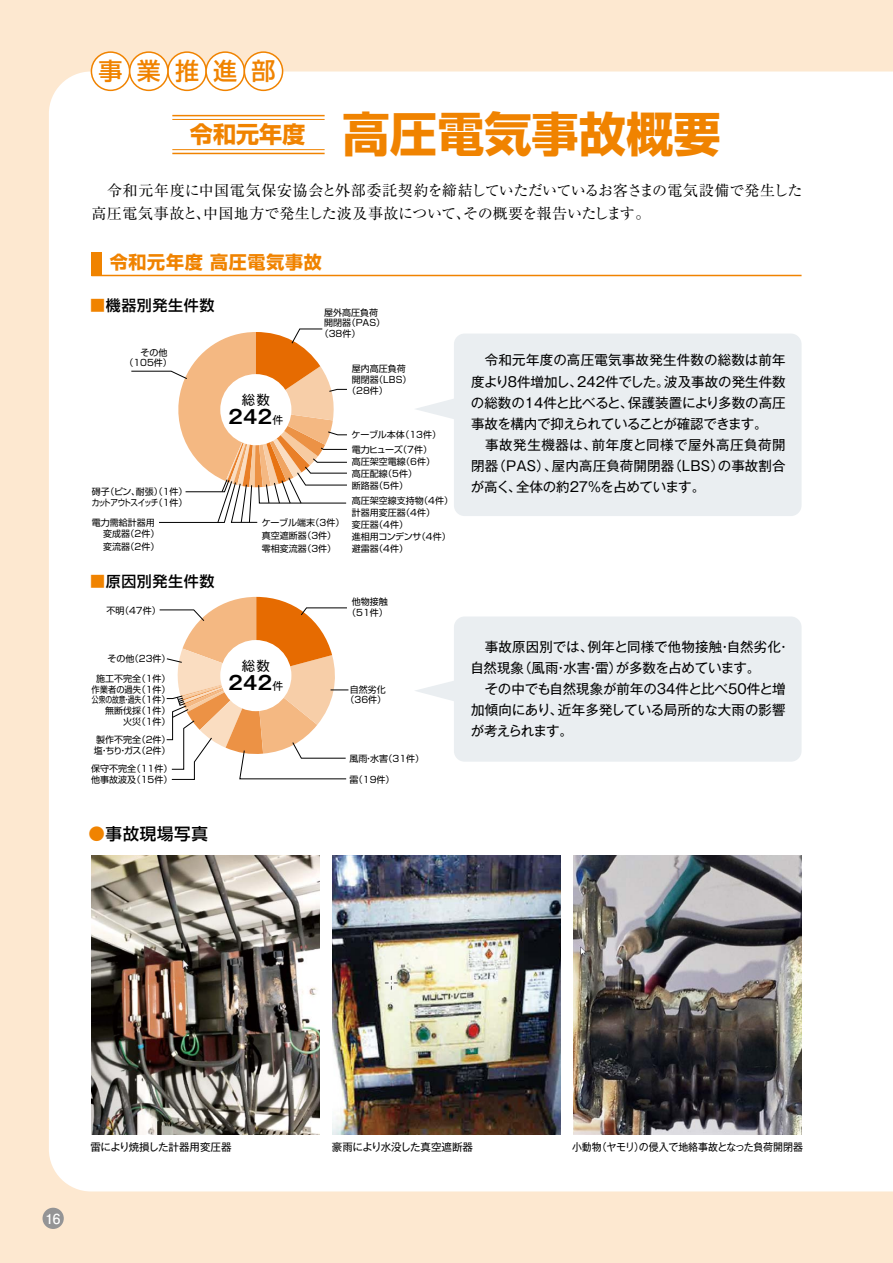
<style>
.page{position:relative;width:893px;height:1263px;background:#fde8d0}
.page>*{position:absolute;margin:0;border:0;box-sizing:border-box;transform-origin:0 0}
.t1{font:700 47.25px "Shin Go Pr 5";color:#f08300}
.t2{font:500 24px "Shin Go Pro";color:#f08300}
.t3{font:700 18.9px "Gothic MB101 Pr 5 De";letter-spacing:.02em;color:#000}
.t4{font:700 18px "Shin Go Pr 5";letter-spacing:.04em;color:#f08300}
.t5{font:500 16.5px "Shin Go Pr 5";letter-spacing:.04em;color:#000}
.t6{font:15px/22.5px "Ryumin Pr 5";color:#000}
.t7{font:500 15px "Shin Go Pr 5";letter-spacing:.04em;color:#000}
.t8{font:700 13.8px "Futo Go B101 Pr 5";color:#fff}
.t9{font:13.5px/21px "Gothic MB101 Pr 5";color:#000}
.t10{font:10.5px "Gothic MB101 Pr 5";letter-spacing:-.01em;color:#000}
.t11{font:10.5px "Gothic MB101 Pr 5";letter-spacing:-.01em;color:#000;scale:.94 1}
.t12{font:9px/10.8px "Shin Go Pr 5";color:#000}
.t13{font:9px/10.8px "Shin Go Pr 5";color:#000;text-align:right;scale:.92 1}
.t14{font:9px/10.8px "Shin Go Pr 5";letter-spacing:-.065em;color:#000}
.t15{font:9px "Shin Go Pr 5";letter-spacing:-.04em;color:#000}
.s1{color:#f08300}
.s2{font-family:"Gothic MB101 Pr 5";font-weight:400;font-size:10.8px}
</style>
<div class="page">
<div style="left:49px;top:72px;width:844px;height:1119px;background:#fff"></div>
<div style="left:168px;top:52px;width:38px;height:38px;background:#fff;border-radius:50%"></div>
<div style="left:167px;top:51px;width:40px;height:40px;border:2px solid #f08300;border-radius:50%"></div>
<div style="left:206px;top:52px;width:38px;height:38px;background:#fff;border-radius:50%"></div>
<div style="left:205px;top:51px;width:40px;height:40px;border:2px solid #f08300;border-radius:50%"></div>
<div style="left:91px;top:52px;width:39px;height:38px;background:#fff;border-radius:50%"></div>
<div style="left:91px;top:51px;width:39px;height:40px;border:2px solid #f08300;border-radius:50%"></div>
<div style="left:130px;top:52px;width:38px;height:38px;background:#fff;border-radius:50%"></div>
<div style="left:129px;top:51px;width:40px;height:40px;border:2px solid #f08300;border-radius:50%"></div>
<div style="left:244px;top:52px;width:39px;height:38px;background:#fff;border-radius:50%"></div>
<div style="left:244px;top:51px;width:39px;height:40px;border:2px solid #f08300;border-radius:50%"></div>
<div style="left:454px;top:334px;width:347px;height:182px;background:#eaeef1;border-radius:11px"></div>
<svg style="left:414px;top:396px;width:40px;height:26px"></svg>
<div style="left:454px;top:616px;width:347px;height:146px;background:#eaeef1;border-radius:11px"></div>
<svg style="left:414px;top:678px;width:40px;height:26px"></svg>
<hr style="left:172px;top:119px;width:153px;height:1px;background:#f08300">
<hr style="left:172px;top:115px;width:153px;height:1px;background:#f08300">
<hr style="left:172px;top:149px;width:153px;height:1px;background:#f08300">
<hr style="left:172px;top:153px;width:153px;height:1px;background:#f08300">
<hr style="left:91px;top:275px;width:710px;height:1px;background:#f08300">
<div style="left:91px;top:252px;width:10px;height:23px;background:#f08300"></div>
<img style="left:91px;top:855px;width:229px;height:280px">
<img style="left:332px;top:855px;width:229px;height:280px">
<img style="left:573px;top:855px;width:228px;height:280px">
<svg style="left:131px;top:328px;width:216px;height:195px"></svg>
<svg style="left:159px;top:597px;width:189px;height:183px"></svg>
<div style="left:43px;top:1208px;width:21px;height:21px;background:#949495;border-radius:50%"></div>
<h2 class="t2" style="left:99px;top:51px;width:178px">事 業 推 進 部</h2>
<h1 class="t1" style="left:190px;top:97px;width:532px"><sup>令和元年度</sup> 高圧電気事故概要</h1>
<h3 class="t6" style="left:91px;top:178px;width:712px">　令和元年度に中国電気保安協会と外部委託契約を締結していただいているお客さまの電気設備で発生した高圧電気事故と、中国地方で発生した波及事故について、その概要を報告いたします。</h3>
<h3 class="t4" style="left:110px;top:248px;width:213px">令和元年度 高圧電気事故</h3>
<h3 class="t7" style="left:90px;top:293px;width:126px"><span class="s1">■</span>機器別発生件数</h3>
<p class="t12" style="left:324px;top:306px;width:55px">屋外高圧負荷</p>
<p class="t12" style="left:324px;top:317px;width:62px">開閉器（PAS）</p>
<p class="t12" style="left:320px;top:328px;width:42px">（38件）</p>
<p class="t12" style="left:352px;top:362px;width:55px">屋内高圧負荷</p>
<p class="t12" style="left:352px;top:373px;width:61px">開閉器（LBS）</p>
<p class="t12" style="left:347px;top:384px;width:42px">（28件）</p>
<p class="t12" style="left:124px;top:346px;width:49px;text-indent:16px">その他（105件）</p>
<h3 class="t9" style="left:242px;top:388px;width:30px">総数</h3>
<h3 class="t3" style="left:228px;top:401px;width:56px">242<span class="s2">件</span></h3>
<p class="t14" style="left:92px;top:486px;width:97px">碍子（ピン、耐張）（1件）カットアウトスイッチ（1件）</p>
<p class="t12" style="left:103px;top:516px;width:58px;text-indent:-11px">電力需給計器用変成器（2件）</p>
<p class="t12" style="left:103px;top:540px;width:58px">変流器（2件）</p>
<h3 class="t7" style="left:90px;top:569px;width:126px"><span class="s1">■</span>原因別発生件数</h3>
<p class="t12" style="left:262px;top:515px;width:84px;line-height:12.8px">ケーブル端末（3件）真空遮断器（3件）零相変流器（3件）</p>
<p class="t12" style="left:351px;top:428px;width:91px">ケーブル本体（13件）</p>
<p class="t12" style="left:352px;top:455px;width:85px;line-height:11.7px">高圧架空電線（6件）高圧配線（5件）<br>断路器（5件）</p>
<p class="t12" style="left:352px;top:494px;width:103px;line-height:12px">高圧架空線支持物（4件）計器用変圧器（4件）<br>変圧器（4件）<br>進相用コンデンサ（4件）避雷器（4件）</p>
<p class="t15" style="left:352px;top:442px;width:82px">電力ヒューズ（7件）</p>
<p class="t12" style="left:352px;top:595px;width:37px">他物接触</p>
<p class="t12" style="left:107px;top:604px;width:56px">不明（47件）</p>
<p class="t12" style="left:347px;top:606px;width:42px">（51件）</p>
<p class="t12" style="left:96px;top:648px;width:76px;line-height:19.4px;text-align:right">その他（23件）施工不完全（1件）</p>
<p class="t13" style="left:92px;top:683px;width:87px">作業者の過失（1件）公衆の故意・過失（1件）無断伐採（1件）<br>火災（1件）</p>
<p class="t12" style="left:94px;top:733px;width:78px">製作不完全（2件）塩・ちり・ガス（2件）</p>
<h3 class="t9" style="left:242px;top:654px;width:30px">総数</h3>
<h3 class="t3" style="left:228px;top:667px;width:56px">242<span class="s2">件</span></h3>
<p class="t12" style="left:345px;top:683px;width:42px;text-align:center">自然劣化（36件）</p>
<p class="t12" style="left:349px;top:752px;width:76px">風雨・水害（31件）</p>
<p class="t12" style="left:91px;top:762px;width:83px">保守不完全（11件）他事故波及（15件）</p>
<p class="t12" style="left:349px;top:773px;width:47px">雷（19件）</p>
<h3 class="t5" style="left:88px;top:821px;width:121px"><span class="s1">●</span>事故現場写真</h3>
<h3 class="t9" style="left:471px;top:349px;width:316px">　令和元年度の高圧電気事故発生件数の総数は前年度より8件増加し、242件でした。波及事故の発生件数の総数の14件と比べると、保護装置により多数の高圧事故を構内で抑えられていることが確認できます。<br>　事故発生機器は、前年度と同様で屋外高圧負荷開閉器（PAS）、屋内高圧負荷開閉器（LBS）の事故割合が高く、全体の約27％を占めています。</h3>
<h3 class="t9" style="left:471px;top:636px;width:321px">　事故原因別では、例年と同様で他物接触・自然劣化・自然現象（風雨・水害・雷）が多数を占めています。<br>　その中でも自然現象が前年の34件と比べ50件と増加傾向にあり、近年多発している局所的な大雨の影響が考えられます。</h3>
<h3 class="t8" style="left:46px;top:1207px;width:17px">16</h3>
<p class="t10" style="left:90px;top:1138px;width:143px">雷により焼損した計器用変圧器</p>
<p class="t10" style="left:332px;top:1138px;width:143px">豪雨により水没した真空遮断器</p>
<p class="t11" style="left:572px;top:1138px;width:247px">小動物（ヤモリ）の侵入で地絡事故となった負荷開閉器</p>
</div>
